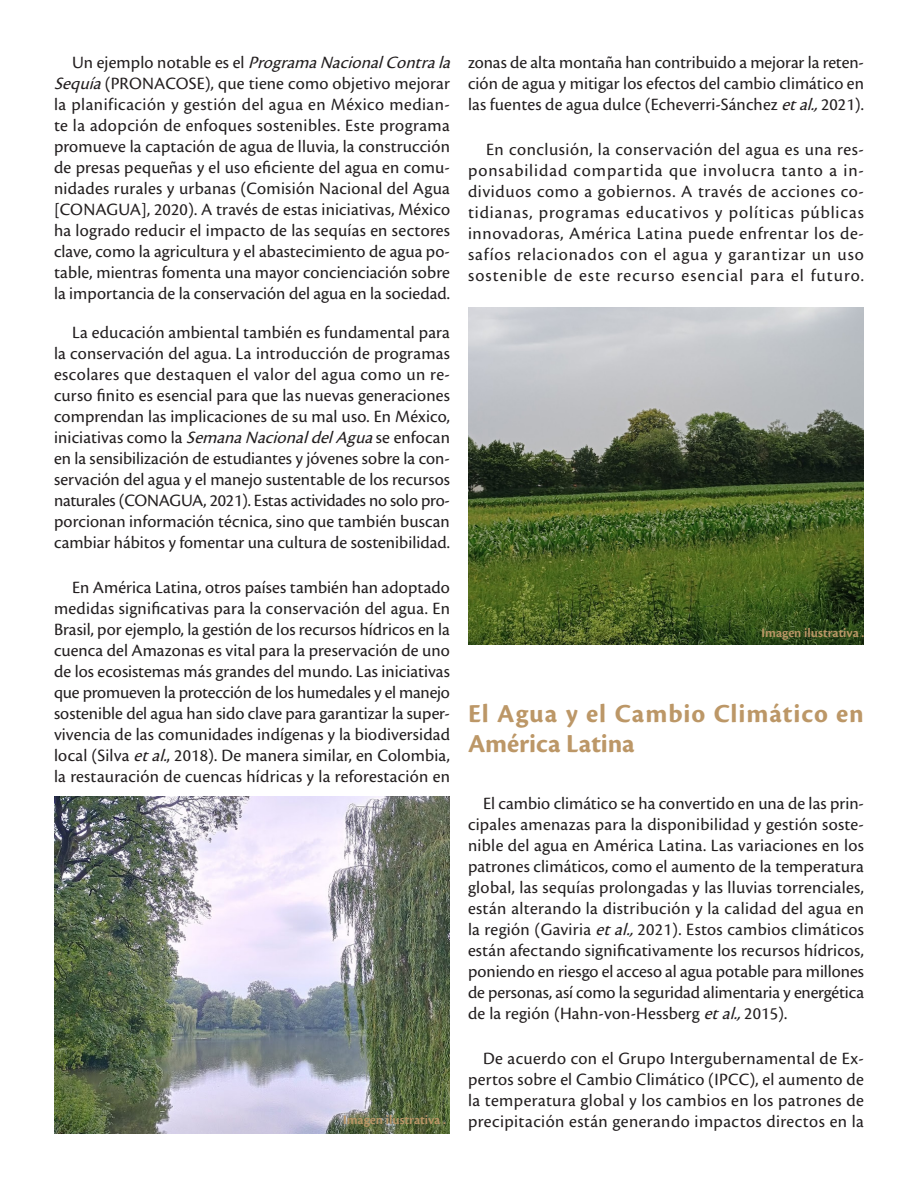
<style>
.page{position:relative;width:918px;height:1188px;background:#fff}
.page>*{position:absolute;margin:0;border:0;box-sizing:border-box;transform-origin:0 0}
.Texto_independiente{font:700 27px/30px "Cronos Pro";letter-spacing:.03em;color:#bc9767}
.Texto_independiente-2{font:18px/21px "Cronos Pro";letter-spacing:.01em;color:#231f20;text-align:justify}
.Texto_independiente-3{font:600 13.5px "Cronos Pro";color:#bc9767}
.s1{font-style:italic}
</style>
<div class="page">
<img style="left:54px;top:796px;width:396px;height:338px">
<img style="left:468px;top:308px;width:396px;height:337px">
<p class="Texto_independiente-2" style="left:54px;top:52px;width:403px;text-align:left;text-indent:18px">U n ej e m p l o n o t a b l e e s e l <span class="s1">ProgramaNacionalContrala Sequía</span>(PRONACOSE), que tiene como objetivo mejorar la planificación y gestión del agua en México median&shy;te la adopción de enfoques sostenibles. Este programa promueve la captación de agua de lluvia, la construcción de presas pequeñas y el uso eficiente del agua en comu&shy;nidades rurales y urbanas (Comisión Nacional del Agua [CONAGUA], 2020). A través de estas iniciativas, México ha logrado reducir el impacto de las sequías en sectores clave, como la agricultura y el abastecimiento de agua po&shy;table, mientras fomenta una mayor concienciación sobre la importancia de la conservación del agua en la sociedad.</p>
<p class="Texto_independiente-2" style="left:54px;top:322px;width:398px;text-indent:18px">La educación ambiental también es fundamental para la conservación del agua. La introducción de programas escolares que destaquen el valor del agua como un re&shy;curso finito es esencial para que las nuevas generaciones comprendan las implicaciones de su mal uso. En México, iniciativas como la <span class="s1">SemanaNacionaldelAgua</span>se enfocan en la sensibilización de estudiantes y jóvenes sobre la con&shy;servación del agua y el manejo sustentable de los recursos naturales (CONAGUA, 2021). Estas actividades no solo pro&shy;porcionan información técnica, sino que también buscan cambiar hábitos y fomentar una cultura de sostenibilidad.</p>
<p class="Texto_independiente-2" style="left:54px;top:577px;width:398px;text-indent:18px">En América Latina, otros países también han adoptado medidas significativas para la conservación del agua. En Brasil, por ejemplo, la gestión de los recursos hídricos en la cuenca del Amazonas es vital para la preservación de uno de los ecosistemas más grandes del mundo. Las iniciativas que promueven la protección de los humedales y el manejo sostenible del agua han sido clave para garantizar la super&shy;vivencia de las comunidades indígenas y la biodiversidad local (Silva <span class="s1">etal.</span>, 2018). De manera similar, en Colombia, la restauración de cuencas hídricas y la reforestación en</p>
<p class="Texto_independiente-3" style="left:343px;top:1112px;width:104px">Imagen ilustrativa .</p>
<p class="Texto_independiente-2" style="left:468px;top:52px;width:398px">zonas de alta montaña han contribuido a mejorar la reten&shy;ción de agua y mitigar los efectos del cambio climático en las fuentes de agua dulce (Echeverri-Sánchez <span class="s1">etal.,</span>2021).</p>
<p class="Texto_independiente-2" style="left:468px;top:139px;width:398px;text-indent:18px">En conclusión, la conservación del agua es una res&shy;ponsabilidad compartida que involucra tanto a in&shy;dividuos como a gobiernos. A través de acciones co&shy;tidianas, programas educativos y políticas públicas innovadoras, América Latina puede enfrentar los de&shy;safíos relacionados con el agua y garantizar un uso sostenible de este recurso esencial para el futuro.</p>
<p class="Texto_independiente-3" style="left:762px;top:625px;width:104px">Imagen ilustrativa .</p>
<p class="Texto_independiente" style="left:468px;top:699px;width:397px">El Agua y el Cambio Climático en<br>América Latina</p>
<p class="Texto_independiente-2" style="left:468px;top:793px;width:398px;text-indent:15px">El cambio climático se ha convertido en una de las prin&shy;cipales amenazas para la disponibilidad y gestión soste&shy;nible del agua en América Latina. Las variaciones en los patrones climáticos, como el aumento de la temperatura global, las sequías prolongadas y las lluvias torrenciales, están alterando la distribución y la calidad del agua en la región (Gaviria <span class="s1">etal.,</span>2021). Estos cambios climáticos están afectando significativamente los recursos hídricos, poniendo en riesgo el acceso al agua potable para millones de personas, así como la seguridad alimentaria y energética de la región (Hahn-von-Hessberg <span class="s1">etal.,</span>2015).</p>
<p class="Texto_independiente-2" style="left:468px;top:1048px;width:398px;text-indent:15px">De acuerdo con el Grupo Intergubernamental de Ex&shy;pertos sobre el Cambio Climático (IPCC), el aumento de la temperatura global y los cambios en los patrones de precipitación están generando impactos directos en la</p>
</div>
